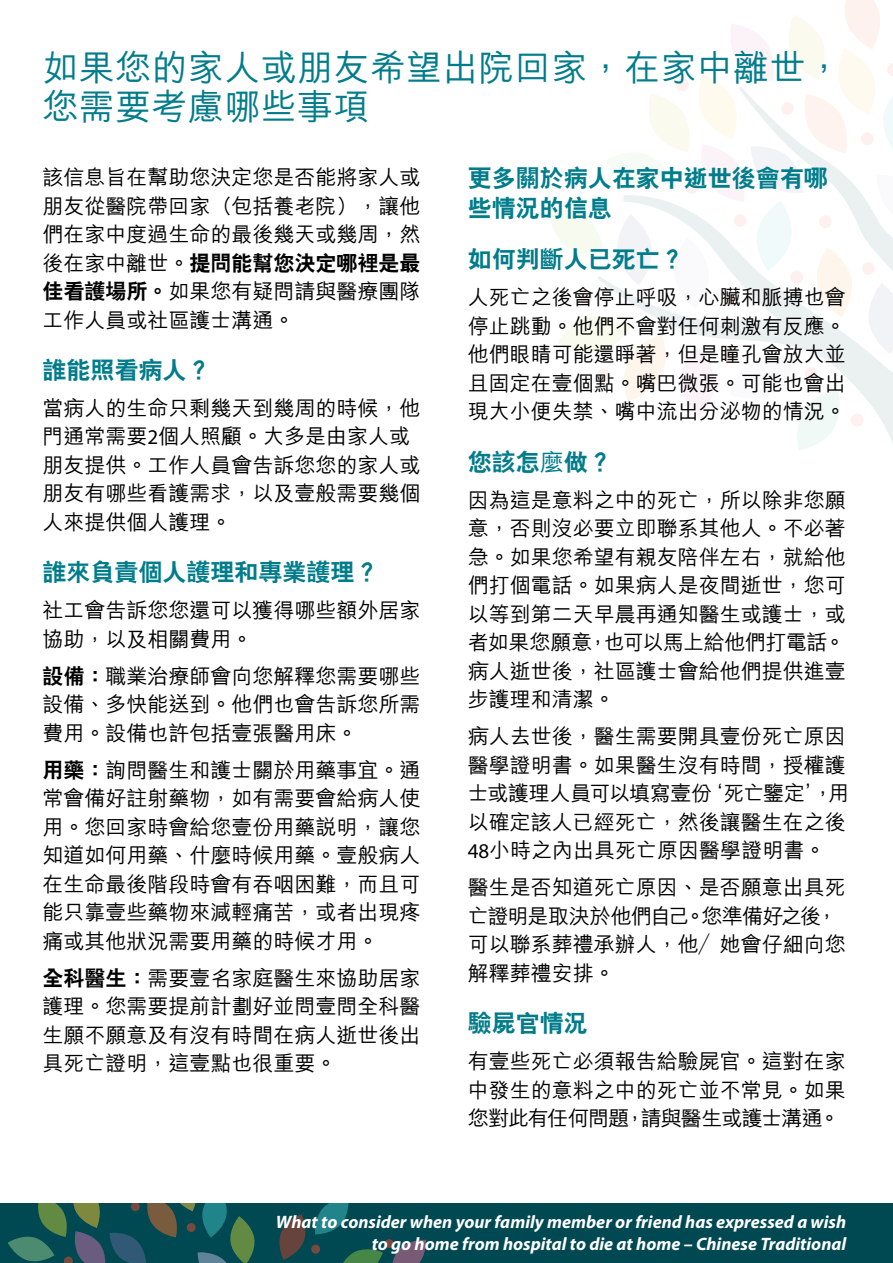
<style>
.page{position:relative;width:893px;height:1263px;background:#fff}
.page>*{position:absolute;margin:0;border:0;box-sizing:border-box;transform-origin:0 0}
.t1{font:500 36px/39px "M Hei";letter-spacing:.01em;color:#007c8b}
.t2{font:800 24px/30px "C Hei 2";color:#007c8b}
.t3{font:500 21px/28.5px "M Hei";color:#000;text-align:justify}
.t4{font:800 21px "C Hei 2";color:#000}
.t5{font:italic 700 18px/21.6px "Myriad Pro";color:#fff;text-align:right}
.s1{font-family:"M Hei";font-weight:500}
.s2{font-family:"C Hei 2";font-weight:800}
.s3{font-family:"Myriad Pro";font-weight:400}
</style>
<div class="page">
<svg style="left:549px;top:0;width:344px;height:450px"></svg>
<div style="left:0;top:1203px;width:893px;height:60px;background:#004952"></div>
<svg style="left:8px;top:1203px;width:418px;height:60px"></svg>
<h1 class="t1" style="left:43px;top:49px;width:801px">如果您的家人或朋友希望出院回家，在家中離世，您需要考慮哪些事項</h1>
<p class="t3" style="left:43px;top:164px;width:379px">該信息旨在幫助您決定您是否能將家人或朋友從醫院帶回家（包括養老院），讓他們在家中度過生命的最後幾天或幾周，然</p>
<p class="t4" style="left:43px;top:252px;width:379px"><span class="s1">後在家中離世。</span>提問能幫您決定哪裡是最</p>
<p class="t3" style="left:43px;top:278px;width:379px"><span class="s2">佳看護場所。</span>如果您有疑問請與醫療團隊工作人員或社區護士溝通。</p>
<p class="t2" style="left:43px;top:357px;width:169px">誰能照看病人？</p>
<p class="t3" style="left:43px;top:394px;width:379px;text-align:left">當病人的生命只剩幾天到幾周的時候，他門通常需要<span class="s3">2</span>個人照顧。大多是由家人或朋友提供。工作人員會告訴您您的家人或朋友有哪些看護需求，以及壹般需要幾個人來提供個人護理。</p>
<p class="t2" style="left:43px;top:559px;width:337px">誰來負責個人護理和專業護理？</p>
<p class="t3" style="left:43px;top:597px;width:379px">社工會告訴您您還可以獲得哪些額外居家協助，以及相關費用。</p>
<p class="t3" style="left:43px;top:662px;width:379px"><span class="s2">設備：</span>職業治療師會向您解釋您需要哪些設備、多快能送到。他們也會告訴您所需費用。設備也許包括壹張醫用床。</p>
<p class="t3" style="left:43px;top:756px;width:379px"><span class="s2">用藥：</span>詢問醫生和護士關於用藥事宜。通常會備好註射藥物，如有需要會給病人使用。您回家時會給您壹份用藥說明，讓您知道如何用藥、什麼時候用藥。壹般病人在生命最後階段時會有吞咽困難，而且可能只靠壹些藥物來減輕痛苦，或者出現疼痛或其他狀況需要用藥的時候才用。</p>
<p class="t3" style="left:43px;top:964px;width:379px"><span class="s2">全科醫生：</span>需要壹名家庭醫生來協助居家護理。您需要提前計劃好並問壹問全科醫生願不願意及有沒有時間在病人逝世後出具死亡證明，這壹點也很重要。</p>
<p class="t2" style="left:468px;top:165px;width:362px">更多關於病人在家中逝世後會有哪些情況的信息</p>
<p class="t2" style="left:468px;top:246px;width:217px">如何判斷人已死亡？</p>
<p class="t3" style="left:468px;top:284px;width:380px">人死亡之後會停止呼吸，心臟和脈搏也會停止跳動。他們不會對任何刺激有反應。他們眼睛可能還睜著，但是瞳孔會放大並且固定在壹個點。嘴巴微張。可能也會出現大小便失禁、嘴中流出分泌物的情況。</p>
<p class="t2" style="left:468px;top:449px;width:145px">您該怎<span class="s1">麼</span>做？</p>
<p class="t3" style="left:468px;top:486px;width:380px">因為這是意料之中的死亡，所以除非您願意，否則沒必要立即聯系其他人。不必著急。如果您希望有親友陪伴左右，就給他們打個電話。如果病人是夜間逝世，您可以等到第二天早晨再通知醫生或護士，或者如果您願意，也可以馬上給他們打電話。病人逝世後，社區護士會給他們提供進壹步護理和清潔。</p>
<p class="t3" style="left:468px;top:723px;width:383px;text-align:left">病人去世後，醫生需要開具壹份死亡原因醫學證明書。如果醫生沒有時間，授權護士或護理人員可以填寫壹份‘死亡鑒定’，用以確定該人已經死亡，然後讓醫生在之後<br><span class="s3">48</span>小時之內出具死亡原因醫學證明書。</p>
<p class="t3" style="left:468px;top:874px;width:380px;text-align:left">醫生是否知道死亡原因、是否願意出具死亡證明是取決於他們自己。您準備好之後，可以聯系葬禮承辦人，他／她會仔細向您解釋葬禮安排。</p>
<p class="t2" style="left:468px;top:1010px;width:121px">驗屍官情況</p>
<p class="t3" style="left:468px;top:1047px;width:380px">有壹些死亡必須報告給驗屍官。這對在家中發生的意料之中的死亡並不常見。如果您對此有任何問題，請與醫生或護士溝通。</p>
<p class="t5" style="left:276px;top:1211px;width:572px">What to consider when your family member or friend has expressed a wish to go home from hospital to die at home – Chinese Traditional</p>
</div>
